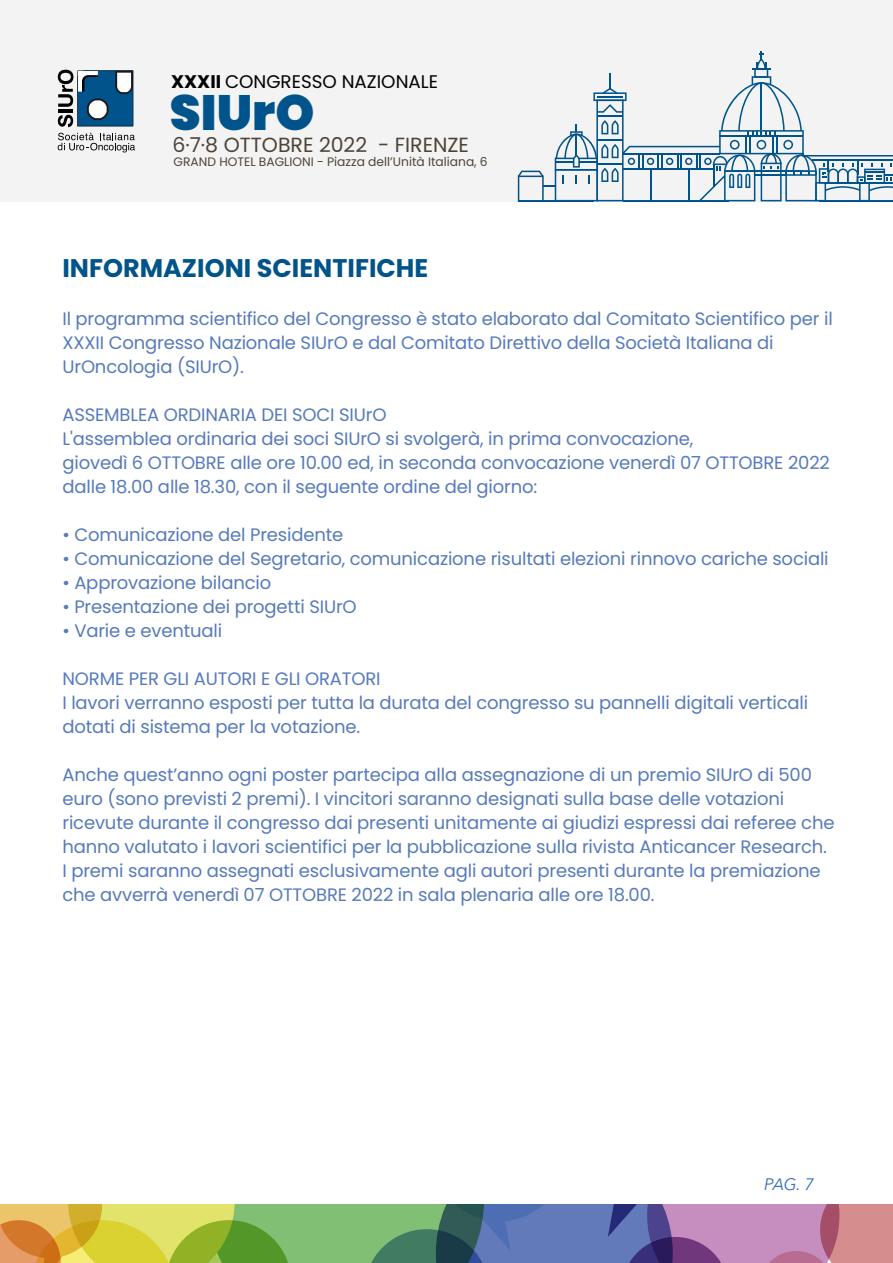
<style>
.page{position:relative;width:893px;height:1263px;background:#fff}
.page>*{position:absolute;margin:0;border:0;box-sizing:border-box;transform-origin:0 0}
.t1{font:900 49.5px "Poppins";color:#00548b}
.t2{font:700 25.5px "Poppins";color:#00548b}
.t3{font:20.4px "Poppins";color:#4c4438}
.t4{font:18.3px "Poppins";color:#010101}
.t5{font:18px/24px "Poppins";letter-spacing:-.01em;color:#567abc}
.t6{font:italic 16.5px "Avenir Next LT Pro";color:#2d6db4}
.t7{font:12.3px "Poppins";color:#4c4438}
.s1{font-weight:700}
</style>
<div class="page">
<div style="left:0;top:0;width:893px;height:202px;background:#f4f3f3"></div>
<svg style="left:0;top:1204px;width:893px;height:59px;background:#95957c"></svg>
<svg style="left:58px;top:133px;width:77px;height:19px"></svg>
<svg style="left:58px;top:70px;width:75px;height:57px"></svg>
<svg style="left:518px;top:51px;width:375px;height:150px"></svg>
<hr style="left:623px;top:200px;width:106px;height:1px;background:#00548b">
<hr style="left:518px;top:200px;width:75px;height:1px;background:#00548b">
<hr style="left:819px;top:200px;width:74px;height:1px;background:#00548b">
<p class="t4" style="left:171px;top:71px;width:268px"><span class="s1">XXXII</span> CONGRESSO NAZIONALE</p>
<h1 class="t1" style="left:170px;top:84px;width:146px">SIUrO</h1>
<p class="t7" style="left:174px;top:155px;width:316px">GRAND HOTEL BAGLIONI - Piazza dell’Unità Italiana, 6</p>
<p class="t3" style="left:172px;top:133px;width:298px">6·7·8 OTTOBRE 2022 - FIRENZE</p>
<h2 class="t2" style="left:62px;top:253px;width:367px">INFORMAZIONI SCIENTIFICHE</h2>
<p class="t5" style="left:62px;top:307px;width:772px">Il programma scientifico del Congresso è stato elaborato dal Comitato Scientifico per il<br>XXXII Congresso Nazionale SIUrO e dal Comitato Direttivo della Società Italiana di<br>UrOncologia (SIUrO).</p>
<p class="t5" style="left:62px;top:403px;width:769px">ASSEMBLEA ORDINARIA DEI SOCI SIUrO<br>L'assemblea ordinaria dei soci SIUrO si svolgerà, in prima convocazione,<br>giovedì 6 OTTOBRE alle ore 10.00 ed, in seconda convocazione venerdì 07 OTTOBRE 2022 dalle 18.00 alle 18.30, con il seguente ordine del giorno:</p>
<p class="t5" style="left:62px;top:523px;width:282px">• Comunicazione del Presidente</p>
<p class="t5" style="left:62px;top:547px;width:768px">• Comunicazione del Segretario, comunicazione risultati elezioni rinnovo cariche sociali</p>
<p class="t5" style="left:62px;top:571px;width:210px">• Approvazione bilancio</p>
<p class="t5" style="left:62px;top:595px;width:296px">• Presentazione dei progetti SIUrO</p>
<p class="t5" style="left:62px;top:619px;width:161px">• Varie e eventuali</p>
<p class="t5" style="left:62px;top:667px;width:747px">NORME PER GLI AUTORI E GLI ORATORI<br>I lavori verranno esposti per tutta la durata del congresso su pannelli digitali verticali dotati di sistema per la votazione.</p>
<p class="t5" style="left:62px;top:763px;width:774px">Anche quest’anno ogni poster partecipa alla assegnazione di un premio SIUrO di 500 euro (sono previsti 2 premi). I vincitori saranno designati sulla base delle votazioni ricevute durante il congresso dai presenti unitamente ai giudizi espressi dai referee che hanno valutato i lavori scientifici per la pubblicazione sulla rivista Anticancer Research.<br>I premi saranno assegnati esclusivamente agli autori presenti durante la premiazione che avverrà venerdì 07 OTTOBRE 2022 in sala plenaria alle ore 18.00.</p>
<p class="t6" style="left:764px;top:1174px;width:51px">PAG. 7</p>
</div>
